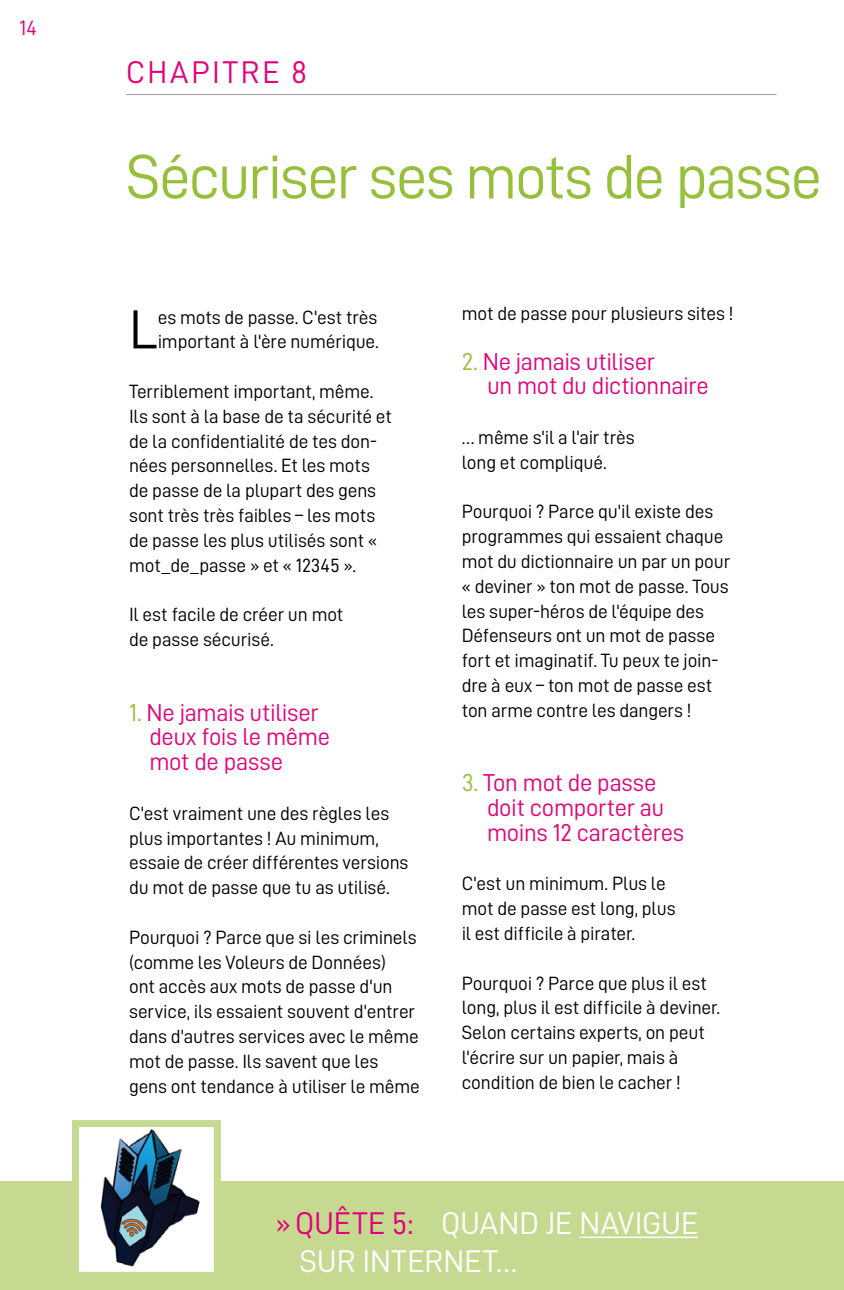
<style>
.page{position:relative;width:844px;height:1290px;background:#fff}
.page>*{position:absolute;margin:0;border:0;box-sizing:border-box;transform-origin:0 0}
.t1{font:63px "D DIN";letter-spacing:-.035em;color:#96c03a}
.t2{font:55.12px "D DIN";color:#000}
.t3{font:31.5px/37.8px "D DIN";letter-spacing:-.005em;color:#fff}
.t4{font:31.5px "D DIN";letter-spacing:.09em;color:#e2007a}
.t5{font:24.5px/24.8px "D DIN";letter-spacing:-.015em;color:#e2007a}
.t6{font:21px "D DIN";color:#e1007b}
.t7{font:19.25px/24.8px "D DIN";letter-spacing:-.01em;color:#000}
.s1{color:#96c03a}
.s2{color:#e2007a}
</style>
<div class="page">
<hr style="left:126px;top:94px;width:650px;height:1px;background:#9c9e9f">
<div style="left:0;top:1181px;width:843px;height:109px;background:#c5da90"></div>
<hr style="left:579px;top:1236px;width:119px;height:2px;background:#fff">
<img style="left:80px;top:1129px;width:133px;height:141px">
<div style="left:72px;top:1120px;width:149px;height:159px;border:7px solid #c5da90"></div>
<p class="t6" style="left:19px;top:16px;width:19px">14</p>
<h3 class="t4" style="left:126px;top:55px;width:183px">CHAPITRE 8</h3>
<h1 class="t1" style="left:126px;top:142px;width:697px">Sécuriser ses mots de passe</h1>
<h2 class="t2" style="left:129px;top:299px;width:31px">L</h2>
<p class="t7" style="left:158px;top:304px;width:223px">es mots de passe. C'est très important à l'ère numérique.</p>
<p class="t7" style="left:129px;top:379px;width:264px">Terriblement important, même.<br>Ils sont à la base de ta sécurité et de la confidentialité de tes don&shy;nées personnelles. Et les mots de passe de la plupart des gens sont très très faibles – les mots de passe les plus utilisés sont « mot_de_passe » et « 12345 ».</p>
<p class="t7" style="left:129px;top:602px;width:216px">Il est facile de créer un mot de passe sécurisé.</p>
<p class="t5" style="left:149px;top:699px;width:182px;text-indent:-20px"><span class="s1">1.</span> Ne jamais utiliser deux fois le même mot de passe</p>
<p class="t7" style="left:129px;top:800px;width:281px">C'est vraiment une des règles les plus importantes ! Au minimum, essaie de créer différentes versions du mot de passe que tu as utilisé.</p>
<p class="t7" style="left:129px;top:924px;width:292px">Pourquoi ? Parce que si les criminels (comme les Voleurs de Données)<br>ont accès aux mots de passe d'un service, ils essaient souvent d'entrer dans d'autres services avec le même mot de passe. Ils savent que les gens ont tendance à utiliser le même</p>
<p class="t7" style="left:461px;top:300px;width:273px">mot de passe pour plusieurs sites !</p>
<p class="t5" style="left:487px;top:348px;width:223px;text-indent:-25px"><span class="s1">2.</span> Ne jamais utiliser<br>un mot du dictionnaire</p>
<p class="t7" style="left:461px;top:424px;width:174px">… même s'il a l'air très long et compliqué.</p>
<p class="t7" style="left:461px;top:499px;width:270px">Pourquoi ? Parce qu'il existe des programmes qui essaient chaque mot du dictionnaire un par un pour « deviner » ton mot de passe. Tous les super-héros de l'équipe des<br>Défenseurs ont un mot de passe fort et imaginatif. Tu peux te join&shy;dre à eux – ton mot de passe est ton arme contre les dangers !</p>
<p class="t5" style="left:487px;top:770px;width:198px;text-indent:-25px"><span class="s1">3.</span> Ton mot de passe doit comporter au moins 12 caractères</p>
<p class="t7" style="left:461px;top:871px;width:215px">C'est un minimum. Plus le mot de passe est long, plus il est difficile à pirater.</p>
<p class="t7" style="left:461px;top:970px;width:260px">Pourquoi ? Parce que plus il est long, plus il est difficile à deviner.<br>Selon certains experts, on peut l'écrire sur un papier, mais à condition de bien le cacher !</p>
<h3 class="t3" style="left:299px;top:1204px;width:400px;text-indent:-24px"><span class="s2">»QUÊTE 5:</span> QUAND JE NAVIGUE<br>SUR INTERNET…</h3>
</div>
